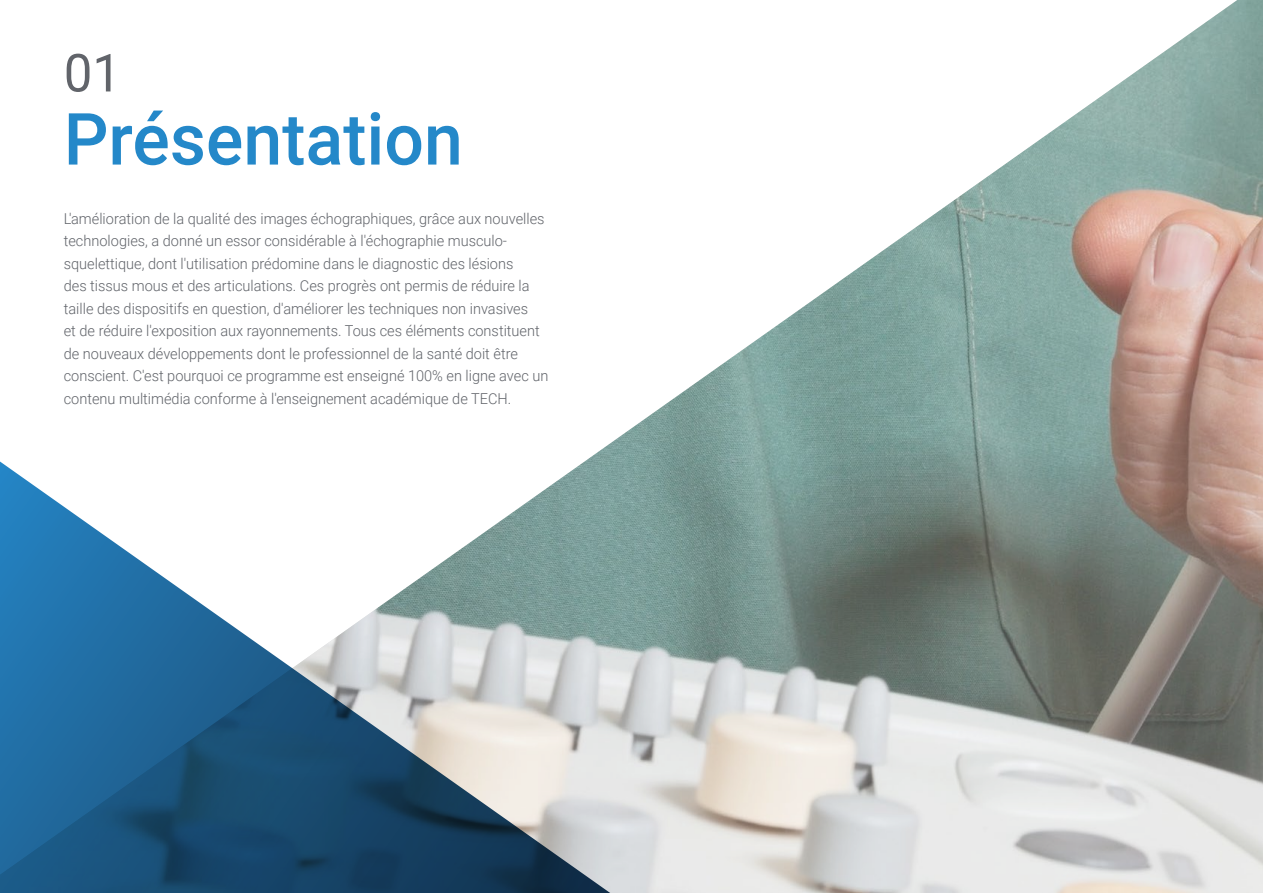
<style>
.page{position:relative;width:1263px;height:893px;background:#fff}
.page>*{position:absolute;margin:0;border:0;box-sizing:border-box;transform-origin:0 0}
.t1{font:500 72px "Roboto";color:#2488c9}
.t2{font:52.5px "Roboto";color:#61646a}
.t3{font:300 15px/22.5px "Roboto";color:#61646a}
</style>
<div class="page">
<img style="left:606px;top:0;width:657px;height:893px">
<svg style="left:0;top:446px;width:640px;height:447px"></svg>
<h2 class="t2" style="left:64px;top:36px;width:59px">01</h2>
<h1 class="t1" style="left:64px;top:89px;width:401px">Présentation</h1>
<p class="t3" style="left:64px;top:207px;width:486px">L'amélioration de la qualité des images échographiques, grâce aux nouvelles technologies, a donné un essor considérable à l'échographie musculo&shy;squelettique, dont l'utilisation prédomine dans le diagnostic des lésions<br>des tissus mous et des articulations. Ces progrès ont permis de réduire la taille des dispositifs en question, d'améliorer les techniques non invasives<br>et de réduire l'exposition aux rayonnements. Tous ces éléments constituent de nouveaux développements dont le professionnel de la santé doit être conscient. C'est pourquoi ce programme est enseigné 100% en ligne avec un contenu multimédia conforme à l'enseignement académique de TECH.</p>
</div>
